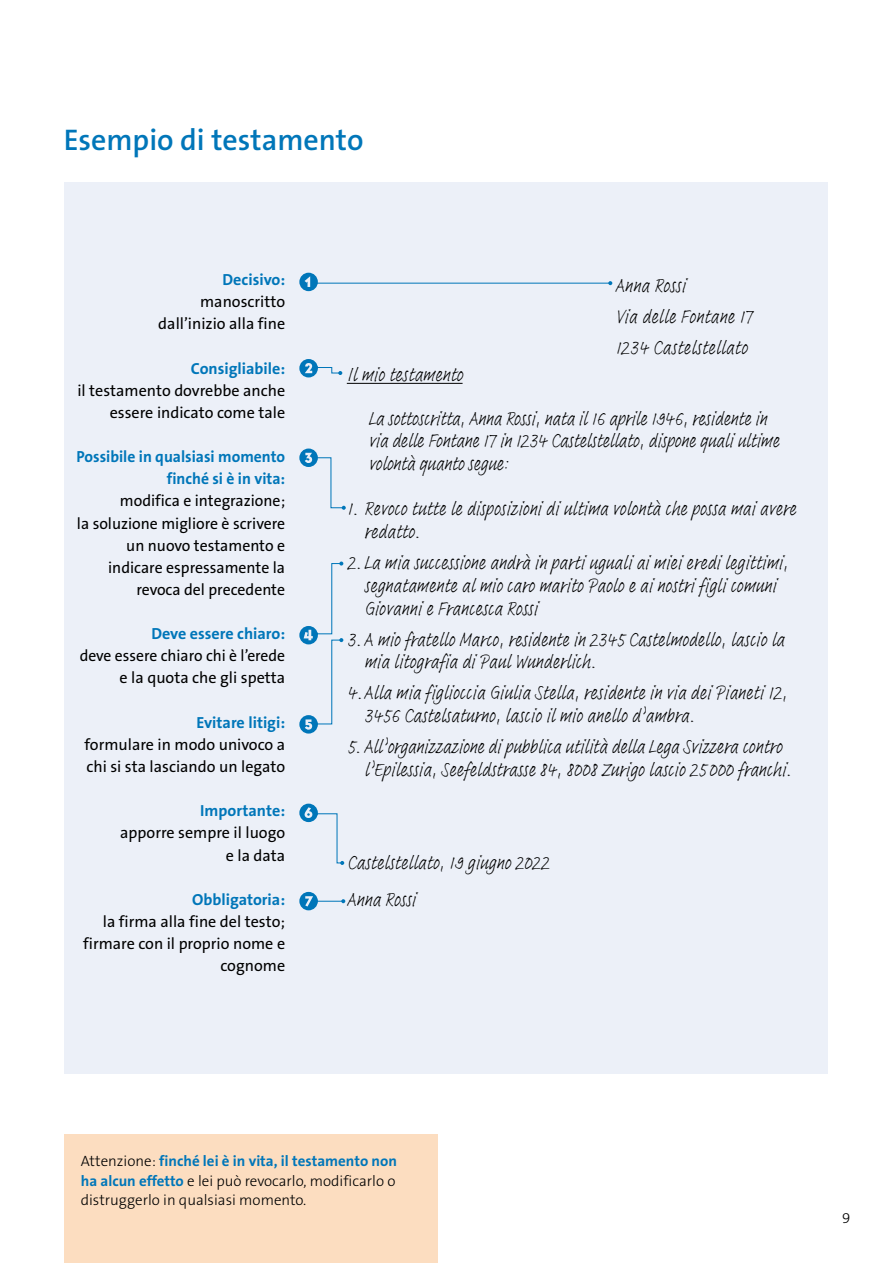
<style>
.page{position:relative;width:893px;height:1263px;background:#fff}
.page>*{position:absolute;margin:0;border:0;box-sizing:border-box;transform-origin:0 0}
.t1{font:600 30px "The Sans B6";color:#0076b9}
.t2{font:19.5px/22.6px "Adobe Handwriting Frank";letter-spacing:.01em;color:#000}
.t3{font:16.05px/22.2px "The Sans B5 Plain";color:#000;text-align:right}
.t4{font:700 16.05px/22.2px "The Sans B7";color:#0076b9;text-align:right}
.t5{font:300 15px/19.5px "The Sans B3";color:#000}
.t6{font:700 15px "The Sans B7";color:#0076b9}
.s1{font-family:"The Sans B3";font-weight:300;color:#000}
.s2{font-family:"The Sans B7";font-weight:700;color:#0076b9}
</style>
<div class="page">
<div style="left:65px;top:183px;width:763px;height:891px;background:#ecf0f8"></div>
<hr style="left:347px;top:383px;width:116px;height:1px;background:#000">
<svg style="left:299px;top:359px;width:43px;height:18px"></svg>
<svg style="left:299px;top:448px;width:47px;height:62px"></svg>
<svg style="left:299px;top:561px;width:44px;height:172px"></svg>
<svg style="left:299px;top:804px;width:45px;height:61px"></svg>
<svg style="left:299px;top:892px;width:46px;height:18px"></svg>
<hr style="left:315px;top:283px;width:295px;height:1px;background:#0076b9">
<svg style="left:299px;top:273px;width:19px;height:18px"></svg>
<svg style="left:608px;top:281px;width:4px;height:4px"></svg>
<div style="left:64px;top:1134px;width:373px;height:129px;background:#fcddc0"></div>
<h1 class="t1" style="left:64px;top:124px;width:301px">Esempio di testamento</h1>
<p class="t4" style="left:223px;top:269px;width:64px">Decisivo:</p>
<p class="t3" style="left:158px;top:291px;width:128px">manoscritto dall’inizio alla fine</p>
<p class="t4" style="left:191px;top:357px;width:96px">Consigliabile:</p>
<p class="t3" style="left:77px;top:380px;width:209px">il testamento dovrebbe anche essere indicato come tale</p>
<p class="t4" style="left:77px;top:446px;width:210px">Possibile in qualsiasi momento finché si è in vita:</p>
<p class="t3" style="left:77px;top:490px;width:210px">modifica e integrazione;<br>la soluzione migliore è scrivere un nuovo testamento e indicare espressamente la revoca del precedente</p>
<p class="t4" style="left:151px;top:623px;width:135px">Deve essere chiaro:</p>
<p class="t3" style="left:80px;top:645px;width:207px">deve essere chiaro chi è l’erede e la quota che gli spetta</p>
<p class="t4" style="left:196px;top:712px;width:90px">Evitare litigi:</p>
<p class="t3" style="left:85px;top:734px;width:202px;text-align:left">formulare in modo univoco a chi si sta lasciando un legato</p>
<p class="t4" style="left:200px;top:800px;width:86px">Importante:</p>
<p class="t3" style="left:120px;top:822px;width:166px">apporre sempre il luogo e la data</p>
<p class="t4" style="left:192px;top:889px;width:94px">Obbligatoria:</p>
<p class="t3" style="left:83px;top:911px;width:203px">la firma alla fine del testo; firmare con il proprio nome e cognome</p>
<p class="t2" style="left:615px;top:270px;width:139px;line-height:31.2px">Anna Rossi<br>Via delle Fontane 17<br>1234 Castelstellato</p>
<p class="t2" style="left:347px;top:364px;width:117px">Il mio testamento</p>
<p class="t2" style="left:368px;top:407px;width:412px">La sottoscritta, Anna Rossi, nata il 16 aprile 1946, residente in via delle Fontane 17 in 1234 Castelstellato, dispone quali ultime volontà quanto segue:</p>
<p class="t2" style="left:364px;top:498px;width:433px;text-indent:-17px">1. Revoco tutte le disposizioni di ultima volontà che possa mai avere redatto.</p>
<p class="t2" style="left:364px;top:552px;width:425px;text-indent:-17px">2.La mia successione andrà in parti uguali ai miei eredi legittimi, segnatamente al mio caro marito Paolo e ai nostri figli comuni<br>Giovanni e Francesca Rossi</p>
<p class="t2" style="left:364px;top:628px;width:422px;text-indent:-17px">3.A mio fratello Marco, residente in 2345 Castelmodello, lascio la mia litografia di Paul Wunderlich.</p>
<p class="t2" style="left:364px;top:682px;width:424px;text-indent:-17px">4.Alla mia figlioccia Giulia Stella, residente in via dei Pianeti 12,<br>3456 Castelsaturno, lascio il mio anello d’ambra.</p>
<p class="t2" style="left:364px;top:736px;width:429px;text-indent:-17px">5. All’organizzazione di pubblica utilità della Lega Svizzera contro l’Epilessia, Seefeldstrasse 84, 8008 Zurigo lascio 25 000 franchi.</p>
<p class="t2" style="left:347px;top:844px;width:204px;line-height:37.5px">Castelstellato, 19 giugno 2022<br>Anna Rossi</p>
<p class="t6" style="left:81px;top:1153px;width:318px"><span class="s1">Attenzione:</span> finché lei è in vita, il testamento non</p>
<p class="t5" style="left:81px;top:1172px;width:316px"><span class="s2">ha alcun effetto</span> e lei può revocarlo, modificarlo o distruggerlo in qualsiasi momento.</p>
<p class="t5" style="left:842px;top:1209px;width:10px">9</p>
</div>
